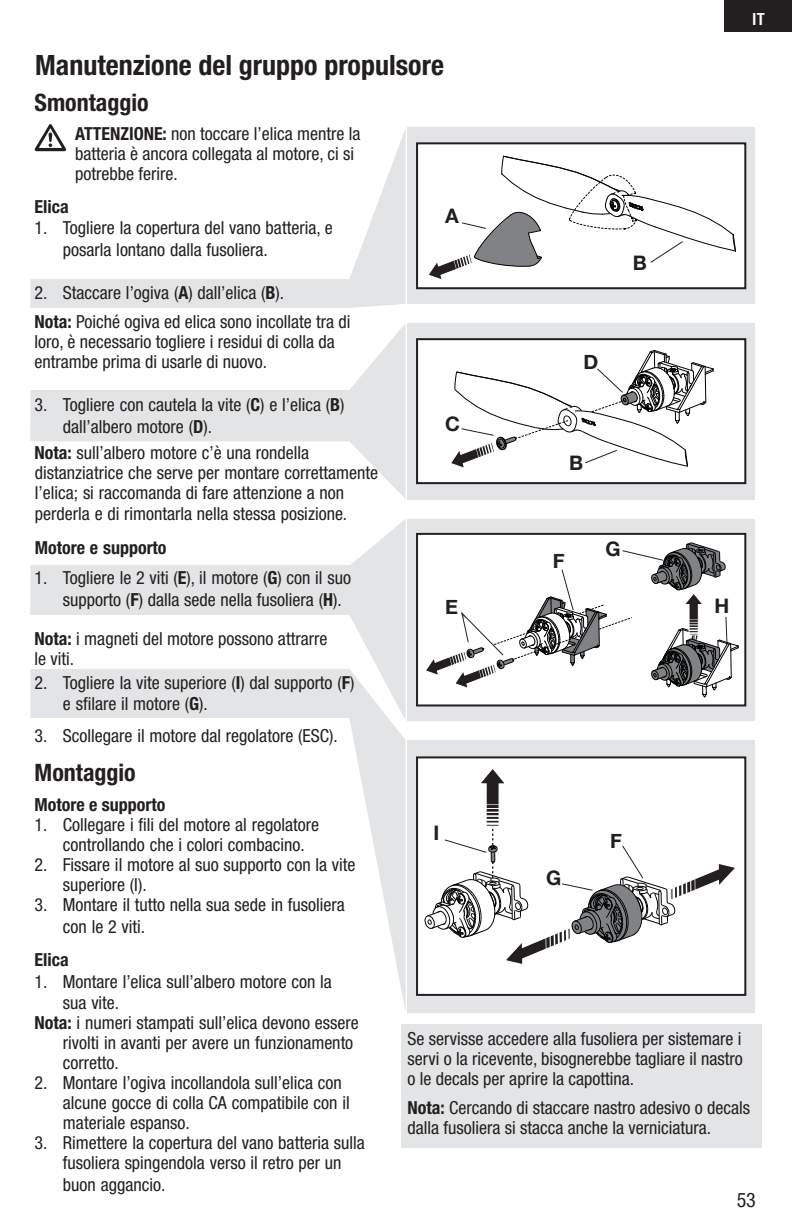
<style>
.page{position:relative;width:792px;height:1224px;background:#fff}
.page>*{position:absolute;margin:0;border:0;box-sizing:border-box;transform-origin:0 0}
.t1{font:700 condensed 28px "Helvetica Neue LT Std";color:#231f20}
.t2{font:700 condensed 24px "Helvetica Neue LT Std";color:#231f20}
.t3{font:700 20px "Helvetica Neue";color:#231f20}
.t4{font:condensed 20px "Helvetica Neue LT Std";color:#231f20}
.t5{font:condensed 18px/20px "Helvetica Neue LT Std";color:#231f20}
.t6{font:700 condensed 18px "Helvetica Neue LT Std";color:#231f20}
.t7{font:700 condensed 16px "Helvetica LT Std";color:#fff}
.s1{font-weight:700}
</style>
<div class="page">
<div style="left:725px;top:0;width:67px;height:31px;background:#231f20"></div>
<div style="left:401px;top:1024px;width:361px;height:123px;background:#e3e4e5"></div>
<svg style="left:30px;top:323px;width:376px;height:176px"></svg>
<svg style="left:30px;top:129px;width:376px;height:179px"></svg>
<svg style="left:350px;top:720px;width:56px;height:290px"></svg>
<svg style="left:30px;top:519px;width:376px;height:201px;fill:#e3e4e5"></svg>
<svg style="left:35px;top:124px;width:31px;height:27px"></svg>
<div style="left:408px;top:128px;width:347px;height:176px;background:#e3e4e5"></div>
<div style="left:417px;top:143px;width:328px;height:145px;background:#fff"></div>
<div style="left:416px;top:142px;width:330px;height:147px;border:2px solid #231f20"></div>
<div style="left:408px;top:323px;width:347px;height:176px;background:#e3e4e5"></div>
<div style="left:417px;top:339px;width:328px;height:144px;background:#fff"></div>
<div style="left:416px;top:338px;width:330px;height:146px;border:2px solid #231f20"></div>
<div style="left:408px;top:519px;width:347px;height:201px;background:#e3e4e5"></div>
<div style="left:417px;top:534px;width:328px;height:171px;background:#fff"></div>
<div style="left:416px;top:533px;width:330px;height:173px;border:2px solid #231f20"></div>
<div style="left:408px;top:740px;width:347px;height:272px;background:#e3e4e5"></div>
<div style="left:417px;top:757px;width:328px;height:238px;background:#fff"></div>
<div style="left:416px;top:756px;width:330px;height:240px;border:2px solid #231f20"></div>
<svg style="left:451px;top:349px;width:263px;height:119px"></svg>
<svg style="left:429px;top:155px;width:307px;height:124px"></svg>
<svg style="left:426px;top:542px;width:313px;height:156px"></svg>
<svg style="left:424px;top:769px;width:311px;height:195px"></svg>
<p class="t7" style="left:752px;top:14px;width:14px">IT</p>
<h1 class="t1" style="left:35px;top:55px;width:410px">Manutenzione del gruppo propulsore</h1>
<h2 class="t2" style="left:35px;top:94px;width:116px">Smontaggio</h2>
<p class="t5" style="left:75px;top:125px;width:287px"><span class="s1">ATTENZIONE:</span> non toccare l’elica mentre la batteria è ancora collegata al motore, ci si potrebbe ferire.</p>
<p class="t6" style="left:35px;top:200px;width:36px">Elica</p>
<p class="t5" style="left:63px;top:219px;width:271px;line-height:21.6px;text-indent:-28px">1. Togliere la copertura del vano batteria, e posarla lontano dalla fusoliera.</p>
<p class="t5" style="left:35px;top:280px;width:317px;line-height:29px">2. Staccare l’ogiva (<span class="s1">A</span>) dall’elica (<span class="s1">B</span>).<br><span class="s1">Nota:</span> Poiché ogiva ed elica sono incollate tra di</p>
<p class="t5" style="left:35px;top:334px;width:302px">loro, è necessario togliere i residui di colla da entrambe prima di usarle di nuovo.</p>
<p class="t5" style="left:63px;top:396px;width:283px;line-height:21.6px;text-indent:-28px">3. Togliere con cautela la vite (<span class="s1">C</span>) e l’elica (<span class="s1">B</span>) dall’albero motore (<span class="s1">D</span>).</p>
<p class="t5" style="left:35px;top:444px;width:345px;line-height:20.6px"><span class="s1">Nota:</span> sull’albero motore c’è una rondella distanziatrice che serve per montare correttamente l’elica; si raccomanda di fare attenzione a non perderla e di rimontarla nella stessa posizione.</p>
<p class="t6" style="left:35px;top:541px;width:133px">Motore e supporto</p>
<p class="t5" style="left:63px;top:569px;width:290px;line-height:21.6px;text-indent:-28px">1. Togliere le 2 viti (<span class="s1">E</span>), il motore (<span class="s1">G</span>) con il suo supporto (<span class="s1">F</span>) dalla sede nella fusoliera (<span class="s1">H</span>).</p>
<p class="t5" style="left:35px;top:630px;width:294px"><span class="s1">Nota:</span> i magneti del motore possono attrarre le viti.</p>
<p class="t5" style="left:63px;top:674px;width:293px;line-height:21.6px;text-indent:-28px">2. Togliere la vite superiore (<span class="s1">I</span>) dal supporto (<span class="s1">F</span>) e sfilare il motore (<span class="s1">G</span>).</p>
<p class="t5" style="left:35px;top:728px;width:305px">3. Scollegare il motore dal regolatore (ESC).</p>
<h2 class="t2" style="left:35px;top:764px;width:103px">Montaggio</h2>
<p class="t6" style="left:35px;top:799px;width:132px">Motore e supporto</p>
<p class="t5" style="left:63px;top:817px;width:258px;text-indent:-28px">1. Collegare i fili del motore al regolatore controllando che i colori combacino.</p>
<p class="t5" style="left:63px;top:857px;width:294px;text-indent:-28px">2. Fissare il motore al suo supporto con la vite superiore (I).</p>
<p class="t5" style="left:63px;top:896px;width:283px;line-height:21.6px;text-indent:-28px">3. Montare il tutto nella sua sede in fusoliera con le 2 viti.</p>
<p class="t6" style="left:35px;top:953px;width:36px">Elica</p>
<p class="t5" style="left:35px;top:973px;width:299px">1. Montare l’elica sull’albero motore con la</p>
<p class="t5" style="left:63px;top:995px;width:58px">sua vite.</p>
<p class="t5" style="left:35px;top:1015px;width:326px"><span class="s1">Nota:</span> i numeri stampati sull’elica devono essere</p>
<p class="t5" style="left:63px;top:1035px;width:292px">rivolti in avanti per avere un funzionamento</p>
<p class="t5" style="left:63px;top:1055px;width:57px">corretto.</p>
<p class="t5" style="left:63px;top:1075px;width:288px;text-indent:-28px">2. Montare l’ogiva incollandola sull’elica con alcune gocce di colla CA compatibile con il materiale espanso.</p>
<p class="t5" style="left:63px;top:1135px;width:303px;line-height:20.8px;text-indent:-28px">3. Rimettere la copertura del vano batteria sulla fusoliera spingendola verso il retro per un buon aggancio.</p>
<p class="t3" style="left:445px;top:204px;width:15px">A</p>
<p class="t3" style="left:633px;top:250px;width:16px">B</p>
<p class="t3" style="left:583px;top:350px;width:16px">D</p>
<p class="t3" style="left:445px;top:411px;width:16px">C</p>
<p class="t3" style="left:569px;top:450px;width:16px">B</p>
<p class="t3" style="left:605px;top:536px;width:17px">G</p>
<p class="t3" style="left:553px;top:548px;width:13px">F</p>
<p class="t3" style="left:714px;top:593px;width:16px">H</p>
<p class="t3" style="left:445px;top:594px;width:14px">E</p>
<p class="t3" style="left:434px;top:821px;width:7px">I</p>
<p class="t3" style="left:610px;top:829px;width:13px">F</p>
<p class="t3" style="left:546px;top:866px;width:17px">G</p>
<p class="t5" style="left:408px;top:1031px;width:337px;text-align:justify">Se servisse accedere alla fusoliera per sistemare i servi o la ricevente, bisognerebbe tagliare il nastro o le decals per aprire la capottina.</p>
<p class="t5" style="left:408px;top:1100px;width:344px"><span class="s1">Nota:</span> Cercando di staccare nastro adesivo o decals dalla fusoliera si stacca anche la verniciatura.</p>
<p class="t4" style="left:737px;top:1192px;width:21px">53</p>
</div>
